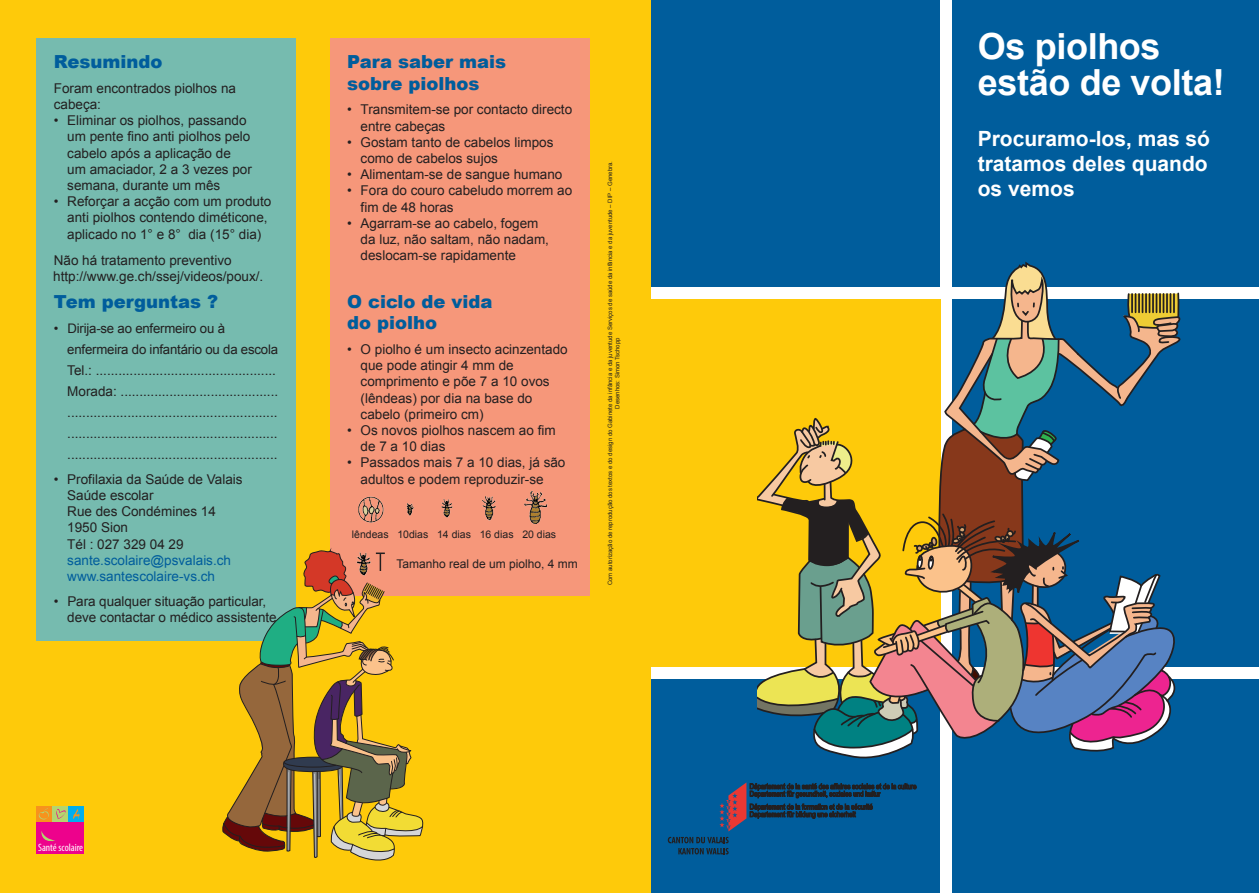
<style>
.page{position:relative;width:1259px;height:893px;background:#fff}
.page>*{position:absolute;margin:0;border:0;box-sizing:border-box;transform-origin:0 0}
.t1{font:700 36px/36px "Arial";letter-spacing:-.01em;color:#fff}
.t2{font:700 21px/25.2px "Arial";color:#fff;text-align:justify}
.t3{font:900 18px/21.6px "Arial";color:#005d9c}
.t4{font:13.5px/16.2px "Arial";color:#231f20}
.t5{font:13.5px/16.2px "Arial";color:#005d9c}
.t6{font:13.2px/21px "Arial";letter-spacing:-.015em;color:#231f20}
.t7{font:12px "Arial";color:#231f20}
.t8{font:condensed 10.65px "Myriad Pro";color:#fff}
.t9{font:10.5px "Arial";color:#231f20}
.t10{font:6px/7.2px "Arial";color:#231f20;text-align:center}
</style>
<div class="page">
<div style="left:608px;top:0;width:651px;height:893px;background:#005d9c"></div>
<div style="left:940px;top:0;width:12px;height:893px;background:#fff"></div>
<div style="left:608px;top:288px;width:651px;height:11px;background:#fff"></div>
<div style="left:608px;top:299px;width:332px;height:369px;background:#feca0a"></div>
<svg style="left:668px;top:837px;width:60px;height:17px"></svg>
<div style="left:608px;top:668px;width:651px;height:11px;background:#fff"></div>
<svg style="left:719px;top:261px;width:464px;height:570px"></svg>
<div style="left:0;top:0;width:651px;height:893px;background:#feca0a"></div>
<div style="left:37px;top:38px;width:259px;height:602px;background:#76bbaf"></div>
<div style="left:330px;top:38px;width:259px;height:557px;background:#f6977a"></div>
<div style="left:37px;top:822px;width:47px;height:32px;background:#ed028c"></div>
<div style="left:53px;top:806px;width:15px;height:16px;background:#b4d56f"></div>
<svg style="left:56px;top:809px;width:10px;height:10px"></svg>
<div style="left:37px;top:806px;width:15px;height:16px;background:#f7931d"></div>
<svg style="left:38px;top:808px;width:11px;height:11px"></svg>
<div style="left:69px;top:806px;width:15px;height:15px;background:#00aeef"></div>
<svg style="left:41px;top:831px;width:14px;height:11px"></svg>
<svg style="left:73px;top:808px;width:7px;height:12px"></svg>
<svg style="left:221px;top:550px;width:205px;height:311px"></svg>
<img style="left:358px;top:491px;width:190px;height:33px">
<img style="left:353px;top:550px;width:26px;height:29px">
<h3 class="t3" style="left:54px;top:50px;width:110px">Resumindo</h3>
<p class="t4" style="left:54px;top:80px;width:184px">Foram encontrados piolhos na cabeça:</p>
<p class="t4" style="left:67px;top:113px;width:186px;text-indent:-14px">• Eliminar os piolhos, passando um pente fino anti piolhos pelo cabelo após a aplicação de um amaciador, 2 a 3 vezes por semana, durante um mês</p>
<p class="t4" style="left:67px;top:194px;width:206px;text-indent:-14px">• Reforçar a acção com um produto anti piolhos contendo diméticone, aplicado no 1° e 8° dia (15° dia)</p>
<p class="t4" style="left:54px;top:252px;width:179px">Não há tratamento preventivo</p>
<h3 class="t3" style="left:54px;top:290px;width:166px">Tem perguntas ?</h3>
<p class="t6" style="left:67px;top:318px;width:212px;text-indent:-14px">• Dirija-se ao enfermeiro ou à enfermeira do infantário ou da escola</p>
<p class="t4" style="left:67px;top:360px;width:212px;line-height:21px">Tel.: ................................................<br>Morada: .......................................... ........................................................ ........................................................ ........................................................</p>
<p class="t4" style="left:67px;top:471px;width:177px;text-indent:-14px">• Profilaxia da Saúde de Valais<br>Saúde escolar<br>Rue des Condémines 14<br>1950 Sion<br>Tél : 027 329 04 29</p>
<p class="t5" style="left:67px;top:552px;width:165px">sante.scolaire@psvalais.ch www.santescolaire-vs.ch</p>
<p class="t4" style="left:67px;top:593px;width:211px;text-indent:-14px">• Para qualquer situação particular, deve contactar o médico assistente</p>
<p class="t4" style="left:53px;top:269px;width:212px">http://www.ge.ch/ssej/videos/poux/.</p>
<h3 class="t3" style="left:347px;top:50px;width:161px">Para saber mais sobre piolhos</h3>
<p class="t4" style="left:360px;top:102px;width:213px;text-indent:-14px">• Transmitem-se por contacto directo entre cabeças</p>
<p class="t4" style="left:360px;top:134px;width:194px;text-indent:-14px">• Gostam tanto de cabelos limpos como de cabelos sujos</p>
<p class="t4" style="left:347px;top:167px;width:217px">• Alimentam-se de sangue humano</p>
<p class="t4" style="left:360px;top:183px;width:213px;text-indent:-14px">• Fora do couro cabeludo morrem ao fim de 48 horas</p>
<p class="t4" style="left:360px;top:215px;width:190px;text-indent:-14px">• Agarram-se ao cabelo, fogem da luz, não saltam, não nadam, deslocam-se rapidamente</p>
<h3 class="t3" style="left:347px;top:290px;width:147px">O ciclo de vida do piolho</h3>
<p class="t4" style="left:360px;top:341px;width:209px;text-indent:-14px">• O piolho é um insecto acinzentado que pode atingir 4 mm de comprimento e põe 7 a 10 ovos (lêndeas) por dia na base do cabelo (primeiro cm)</p>
<p class="t4" style="left:360px;top:422px;width:197px;text-indent:-14px">• Os novos piolhos nascem ao fim de 7 a 10 dias</p>
<p class="t4" style="left:360px;top:455px;width:206px;text-indent:-14px">• Passados mais 7 a 10 dias, já são adultos e podem reproduzir-se</p>
<p class="t9" style="left:352px;top:527px;width:206px">lêndeas 10dias 14 dias 16 dias 20 dias</p>
<p class="t7" style="left:396px;top:556px;width:183px">Tamanho real de um piolho, 4 mm</p>
<p class="t10" style="left:606px;top:585px;width:426px;rotate:-90deg">Com autorização de reprodução dos textos e do design do Gabinete da infância e da juventude Serviços de saúde da infância e da juventude ‒ DIP ‒ Genebra.<br>Desenhos: Simon Tschopp</p>
<p class="t8" style="left:38px;top:841px;width:46px">Santé scolaire</p>
<h1 class="t1" style="left:977px;top:30px;width:249px">Os piolhos estão de volta!</h1>
<h2 class="t2" style="left:977px;top:126px;width:234px">Procuramo-los, mas só tratamos deles quando os vemos</h2>
</div>
